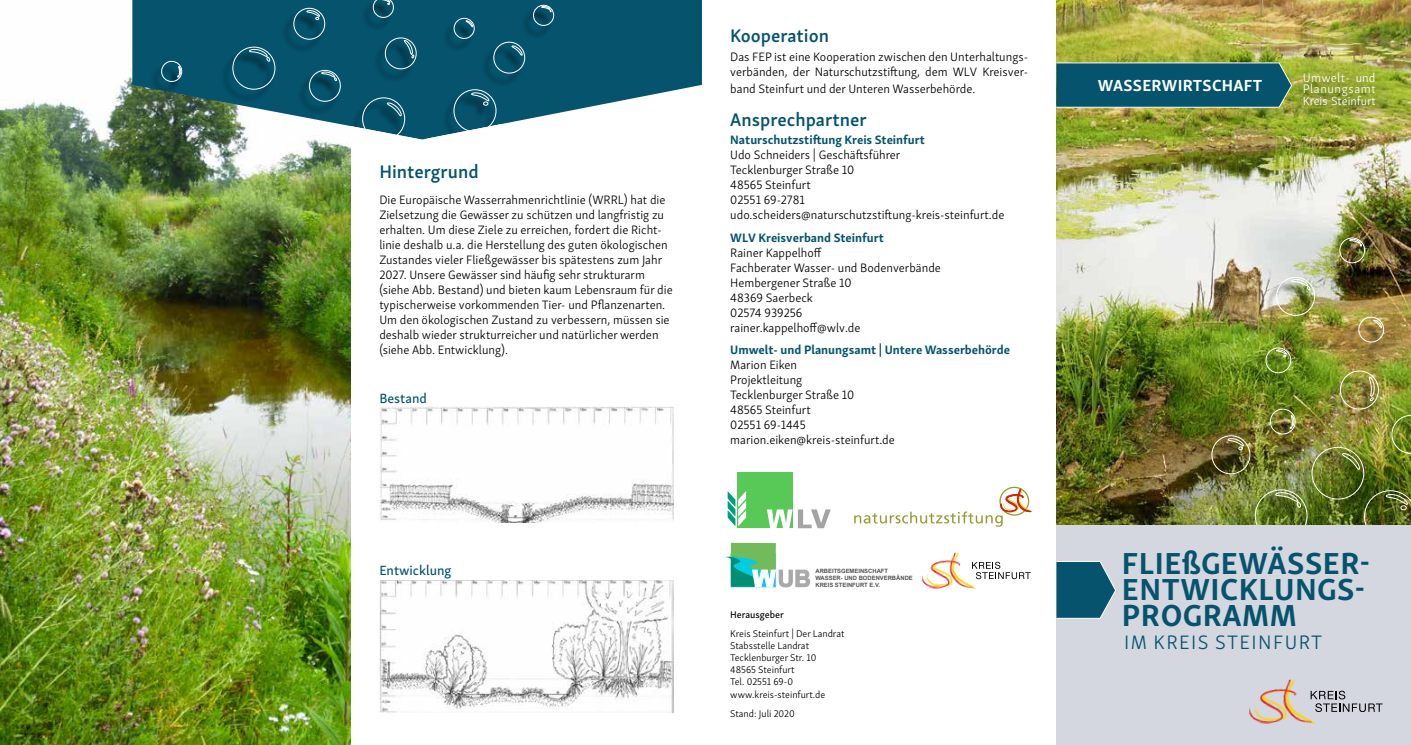
<style>
.page{position:relative;width:1411px;height:745px;background:#fff}
.page>*{position:absolute;margin:0;border:0;box-sizing:border-box;transform-origin:0 0}
.t1{font:700 31.25px/26.2px "Skolar Sans Latn";letter-spacing:.02em;color:#05536d}
.t2{font:300 20px "Skolar Sans Latn";letter-spacing:.07em;color:#05536d}
.t3{font:600 18.75px "Skolar Sans Latn";color:#05536d}
.t4{font:700 16.5px "Skolar Sans Latn";letter-spacing:.02em;color:#fff}
.t5{font:13.75px "Skolar Sans Latn Me";color:#05536d}
.t6{font:300 12.62px/11.6px "Skolar Sans Latn";letter-spacing:.04em;color:#fff}
.t7{font:300 12.5px/15px "Skolar Sans Latn";color:#000}
.t8{font:700 12.5px "Skolar Sans Latn";color:#05536d}
.t9{font:300 12.12px "Skolar Sans Latn";color:#fff}
.t10{font:300 10px/12px "Skolar Sans Latn";color:#000}
.t11{font:10px "Skolar Sans Latn Me";color:#000}
.t12{font:700 5.88px/7px "Arial";color:#535352}
.s1{font-size:12.12px}
</style>
<div class="page">
<img style="left:1056px;top:0;width:354px;height:524px">
<svg style="left:1200px;top:439px;width:47px;height:47px;background:#5f5a2b"></svg>
<div style="left:1211px;top:435px;width:39px;height:39px;border:1px solid #fff;border-radius:50%"></div>
<svg style="left:1226px;top:437px;width:18px;height:12px"></svg>
<svg style="left:1353px;top:494px;width:10px;height:30px"></svg>
<svg style="left:1363px;top:490px;width:47px;height:34px;background:#566425"></svg>
<svg style="left:1254px;top:352px;width:33px;height:32px"></svg>
<div style="left:1265px;top:347px;width:25px;height:26px;border:1px solid #fff;border-radius:50%"></div>
<svg style="left:1275px;top:348px;width:12px;height:9px"></svg>
<svg style="left:1380px;top:419px;width:30px;height:46px"></svg>
<svg style="left:1391px;top:415px;width:19px;height:38px"></svg>
<img style="left:1300px;top:451px;width:60px;height:60px">
<div style="left:1311px;top:446px;width:52px;height:53px;border:1px solid #fff;border-radius:50%"></div>
<svg style="left:1340px;top:452px;width:20px;height:18px"></svg>
<svg style="left:1347px;top:321px;width:33px;height:33px"></svg>
<div style="left:1358px;top:317px;width:25px;height:25px;border:1px solid #fff;border-radius:50%"></div>
<svg style="left:1372px;top:319px;width:10px;height:9px"></svg>
<img style="left:1265px;top:281px;width:46px;height:46px">
<div style="left:1276px;top:277px;width:38px;height:38px;border:1px solid #fff;border-radius:50%"></div>
<svg style="left:1290px;top:278px;width:20px;height:12px"></svg>
<svg style="left:1244px;top:493px;width:60px;height:31px"></svg>
<div style="left:1254px;top:489px;width:53px;height:52px;border:1px solid #fff;border-radius:50%"></div>
<svg style="left:1274px;top:490px;width:27px;height:17px"></svg>
<svg style="left:1328px;top:242px;width:33px;height:33px"></svg>
<div style="left:1339px;top:237px;width:25px;height:26px;border:1px solid #fff;border-radius:50%"></div>
<svg style="left:1348px;top:238px;width:14px;height:8px"></svg>
<svg style="left:1329px;top:375px;width:46px;height:46px"></svg>
<img style="left:1337px;top:368px;width:43px;height:43px">
<svg style="left:1259px;top:413px;width:33px;height:33px"></svg>
<svg style="left:1268px;top:407px;width:28px;height:28px"></svg>
<img style="left:0;top:70px;width:351px;height:674px">
<svg style="left:132px;top:0;width:570px;height:139px;fill:#05536d"></svg>
<svg style="left:1056px;top:62px;width:230px;height:46px;background:#135c72"></svg>
<div style="left:1286px;top:58px;width:109px;height:68px;background:#000;opacity:.9"></div>
<div style="left:999px;top:486px;width:30px;height:29px;border:1px solid #949c2e;border-radius:50%"></div>
<svg style="left:854px;top:488px;width:179px;height:38px"></svg>
<div style="left:736px;top:472px;width:56px;height:55px;background:#58c957"></div>
<svg style="left:727px;top:490px;width:19px;height:36px"></svg>
<svg style="left:767px;top:509px;width:63px;height:19px"></svg>
<img style="left:379px;top:406px;width:294px;height:116px">
<img style="left:379px;top:580px;width:294px;height:131px">
<div style="left:1056px;top:524px;width:354px;height:220px;background:#d4d7e0"></div>
<svg style="left:1321px;top:690px;width:61px;height:21px"></svg>
<img style="left:1248px;top:679px;width:73px;height:45px">
<svg style="left:1056px;top:561px;width:60px;height:57px;background:#296a81"></svg>
<svg style="left:282px;top:12px;width:41px;height:40px"></svg>
<div style="left:293px;top:8px;width:32px;height:31px;border:1px solid #fff;border-radius:50%"></div>
<svg style="left:306px;top:9px;width:14px;height:11px"></svg>
<svg style="left:443px;top:93px;width:51px;height:31px"></svg>
<div style="left:453px;top:89px;width:43px;height:43px;border:1px solid #fff;border-radius:50%"></div>
<svg style="left:470px;top:91px;width:20px;height:14px"></svg>
<div style="left:362px;top:1px;width:30px;height:30px;background:#044e67"></div>
<svg style="left:373px;top:0;width:21px;height:18px"></svg>
<svg style="left:482px;top:46px;width:41px;height:40px"></svg>
<div style="left:493px;top:42px;width:32px;height:31px;border:1px solid #fff;border-radius:50%"></div>
<svg style="left:510px;top:45px;width:13px;height:11px"></svg>
<svg style="left:351px;top:101px;width:52px;height:23px"></svg>
<div style="left:362px;top:97px;width:43px;height:43px;border:1px solid #fff;border-radius:50%"></div>
<svg style="left:385px;top:102px;width:18px;height:15px"></svg>
<svg style="left:443px;top:22px;width:29px;height:30px"></svg>
<div style="left:454px;top:18px;width:20px;height:21px;border:1px solid #fff;border-radius:50%"></div>
<svg style="left:465px;top:20px;width:8px;height:7px"></svg>
<svg style="left:298px;top:74px;width:41px;height:41px;background:#0b526a"></svg>
<div style="left:309px;top:70px;width:31px;height:31px;border:1px solid #fff;border-radius:50%"></div>
<svg style="left:321px;top:71px;width:16px;height:10px"></svg>
<svg style="left:222px;top:51px;width:51px;height:52px;background:#0b536b"></svg>
<div style="left:232px;top:47px;width:43px;height:42px;border:1px solid #fff;border-radius:50%"></div>
<svg style="left:248px;top:48px;width:22px;height:13px"></svg>
<svg style="left:522px;top:9px;width:30px;height:30px"></svg>
<div style="left:533px;top:5px;width:21px;height:21px;border:1px solid #fff;border-radius:50%"></div>
<svg style="left:540px;top:5px;width:11px;height:7px"></svg>
<div style="left:374px;top:41px;width:40px;height:41px;background:#044f67"></div>
<svg style="left:383px;top:36px;width:35px;height:34px"></svg>
<svg style="left:150px;top:65px;width:30px;height:30px"></svg>
<svg style="left:160px;top:60px;width:23px;height:23px"></svg>
<svg style="left:351px;top:124px;width:150px;height:16px"></svg>
<svg style="left:726px;top:542px;width:84px;height:45px"></svg>
<svg style="left:981px;top:561px;width:49px;height:17px"></svg>
<img style="left:921px;top:552px;width:60px;height:37px">
<h3 class="t3" style="left:379px;top:157px;width:101px">Hintergrund</h3>
<p class="t7" style="left:379px;top:191px;width:295px">Die Europäische Wasserrahmenrichtlinie (WRRL) hat die Zielsetzung die Gewässer zu schützen und langfristig zu erhalten. Um diese Ziele zu erreichen, fordert die Richt&shy;linie deshalb u.a. die Herstellung des guten ökologischen Zustandes vieler Fließgewässer bis spätestens zum Jahr 2027. Unsere Gewässer sind häufig sehr strukturarm (siehe Abb. Bestand) und bieten kaum Lebensraum für die typischerweise vorkommenden Tier- und Pflanzenarten.<br>Um den ökologischen Zustand zu verbessern, müssen sie deshalb wieder strukturreicher und natürlicher werden (siehe Abb. Entwicklung).</p>
<p class="t5" style="left:379px;top:387px;width:49px">Bestand</p>
<p class="t5" style="left:379px;top:559px;width:74px">Entwicklung</p>
<h3 class="t3" style="left:730px;top:21px;width:100px">Kooperation</h3>
<p class="t7" style="left:730px;top:48px;width:299px">Das FEP ist eine Kooperation zwischen den Unterhaltungs&shy;verbänden, der Naturschutzstiftung, dem WLV Kreisver-</p>
<p class="t7" style="left:730px;top:80px;width:247px">band Steinfurt und der Unteren Wasserbehörde.</p>
<h3 class="t3" style="left:730px;top:104px;width:138px">Ansprechpartner</h3>
<p class="t8" style="left:730px;top:130px;width:196px">Naturschutzstiftung Kreis Steinfurt</p>
<p class="t7" style="left:730px;top:146px;width:275px">Udo Schneiders | Geschäftsführer<br>Tecklenburger Straße 10<br>48565 Steinfurt<br>02551 69-2781 udo.scheiders@naturschutzstiftung-kreis-steinfurt.de</p>
<p class="t8" style="left:730px;top:227px;width:155px">WLV Kreisverband Steinfurt</p>
<p class="t7" style="left:730px;top:244px;width:212px">Rainer Kappelhoff<br>Fachberater Wasser- und Bodenverbände<br>Hembergener Straße 10<br>48369 Saerbeck<br>02574 939256<br>rainer.kappelhoff@wlv.de</p>
<p class="t8" style="left:730px;top:339px;width:281px">Umwelt- und Planungsamt | Untere Wasserbehörde</p>
<p class="t7" style="left:730px;top:356px;width:166px">Marion Eiken<br>Projektleitung<br>Tecklenburger Straße 10<br>48565 Steinfurt<br>02551 69-1445 marion.eiken@kreis-steinfurt.de</p>
<p class="t12" style="left:815px;top:567px;width:99px">ARBEITSGEMEINSCHAFT<br>WASSER- UND BODENVERBÄNDE<br>KREIS STEINFURT E.V.</p>
<p class="t11" style="left:730px;top:606px;width:55px">Herausgeber</p>
<p class="t10" style="left:730px;top:627px;width:116px">Kreis Steinfurt | Der Landrat<br>Stabsstelle Landrat<br>Tecklenburger Str. 10<br>48565 Steinfurt<br>Tel. 02551 69-0 www.kreis-steinfurt.de</p>
<p class="t10" style="left:730px;top:706px;width:66px">Stand: Juli 2020</p>
<h3 class="t4" style="left:1097px;top:72px;width:166px">WASSERWIRTSCHAFT</h3>
<p class="t6" style="left:1302px;top:71px;width:74px">Umwelt- und<br>Planungsam<span class="s1">t</span></p>
<p class="t9" style="left:1302px;top:92px;width:74px">Kreis Steinfurt</p>
<h1 class="t1" style="left:1121px;top:547px;width:250px">FLIEßGEWÄSSER-<br>ENTWICKLUNGS-<br>PROGRAMM</h1>
<h2 class="t2" style="left:1123px;top:627px;width:200px">IM KREIS STEINFURT</h2>
</div>
